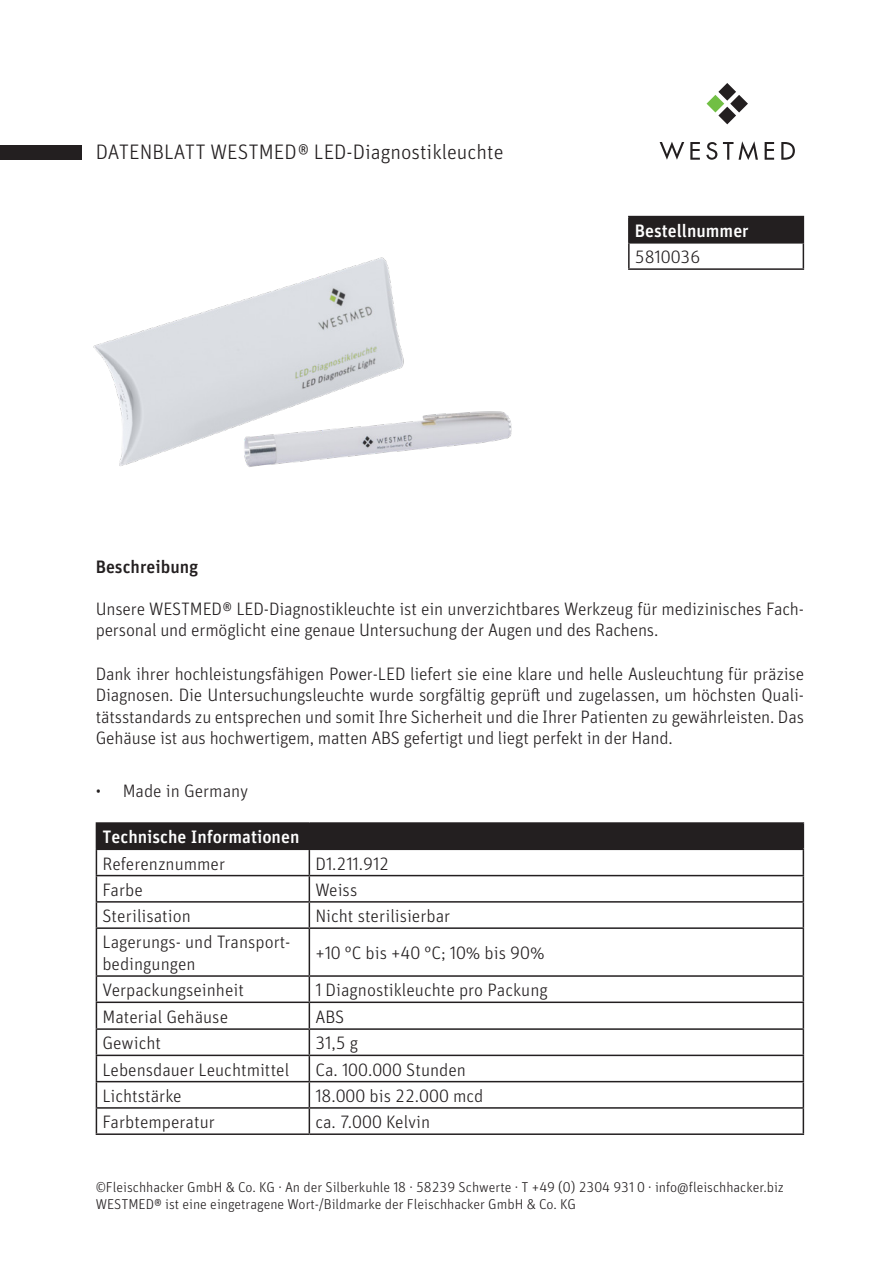
<style>
.page{position:relative;width:893px;height:1263px;background:#fff}
.page>*{position:absolute;margin:0;border:0;box-sizing:border-box;transform-origin:0 0}
.t1{font:300 21px "Unit Pro";color:#231f20}
.t2{font:300 18px/21.6px "Unit Pro";color:#231f20}
.t3{font:500 18px "Unit Pro";color:#fff}
.t4{font:500 18px "Unit Pro";color:#231f20}
.t5{font:300 14.25px/17.1px "Unit Pro";color:#231f20}
</style>
<div class="page">
<svg style="left:660px;top:142px;width:24px;height:18px"></svg>
<svg style="left:690px;top:142px;width:10px;height:18px"></svg>
<svg style="left:706px;top:142px;width:11px;height:18px"></svg>
<svg style="left:723px;top:141px;width:35px;height:19px"></svg>
<svg style="left:765px;top:142px;width:9px;height:18px"></svg>
<svg style="left:781px;top:142px;width:14px;height:18px"></svg>
<svg style="left:707px;top:83px;width:41px;height:41px"></svg>
<div style="left:0;top:145px;width:81px;height:14px;background:#231f20"></div>
<img style="left:93px;top:257px;width:419px;height:210px">
<div style="left:96px;top:823px;width:707px;height:26px;background:#231f20"></div>
<hr style="left:96px;top:822px;width:213px;height:2px;background:#231f20">
<hr style="left:309px;top:822px;width:495px;height:2px;background:#231f20">
<hr style="left:96px;top:848px;width:213px;height:2px;background:#231f20">
<hr style="left:309px;top:848px;width:495px;height:2px;background:#231f20">
<hr style="left:96px;top:875px;width:213px;height:1px;background:#231f20">
<hr style="left:309px;top:875px;width:495px;height:1px;background:#231f20">
<hr style="left:96px;top:901px;width:213px;height:2px;background:#231f20">
<svg style="left:96px;top:850px;width:1px;height:77px"></svg>
<hr style="left:309px;top:901px;width:495px;height:2px;background:#231f20">
<svg style="left:309px;top:850px;width:1px;height:77px"></svg>
<svg style="left:803px;top:824px;width:1px;height:103px"></svg>
<hr style="left:96px;top:927px;width:213px;height:2px;background:#231f20">
<hr style="left:96px;top:929px;width:1px;height:46px;background:#231f20">
<hr style="left:309px;top:927px;width:495px;height:2px;background:#231f20">
<hr style="left:309px;top:929px;width:1px;height:46px;background:#231f20">
<hr style="left:803px;top:929px;width:1px;height:46px;background:#231f20">
<hr style="left:96px;top:975px;width:213px;height:2px;background:#231f20">
<hr style="left:309px;top:975px;width:495px;height:2px;background:#231f20">
<hr style="left:96px;top:1001px;width:213px;height:2px;background:#231f20">
<hr style="left:309px;top:1001px;width:495px;height:2px;background:#231f20">
<hr style="left:96px;top:1028px;width:213px;height:2px;background:#231f20">
<hr style="left:309px;top:1028px;width:495px;height:2px;background:#231f20">
<hr style="left:96px;top:1054px;width:213px;height:2px;background:#231f20">
<hr style="left:309px;top:1054px;width:495px;height:2px;background:#231f20">
<hr style="left:96px;top:1081px;width:213px;height:1px;background:#231f20">
<hr style="left:309px;top:1081px;width:495px;height:1px;background:#231f20">
<hr style="left:96px;top:1107px;width:213px;height:2px;background:#231f20">
<svg style="left:96px;top:977px;width:1px;height:156px"></svg>
<hr style="left:309px;top:1107px;width:495px;height:2px;background:#231f20">
<svg style="left:309px;top:977px;width:1px;height:156px"></svg>
<svg style="left:803px;top:977px;width:1px;height:156px"></svg>
<hr style="left:96px;top:1133px;width:213px;height:2px;background:#231f20">
<hr style="left:309px;top:1133px;width:495px;height:2px;background:#231f20">
<div style="left:629px;top:217px;width:174px;height:26px;background:#231f20"></div>
<hr style="left:628px;top:216px;width:176px;height:1px;background:#231f20">
<hr style="left:628px;top:217px;width:2px;height:25px;background:#231f20">
<hr style="left:628px;top:242px;width:176px;height:2px;background:#231f20">
<hr style="left:628px;top:244px;width:2px;height:24px;background:#231f20">
<svg style="left:803px;top:217px;width:1px;height:51px"></svg>
<hr style="left:628px;top:268px;width:176px;height:2px;background:#231f20">
<p class="t1" style="left:96px;top:139px;width:409px">DATENBLATT WESTMED® LED-Diagnostikleuchte</p>
<p class="t3" style="left:635px;top:218px;width:115px">Bestellnummer</p>
<p class="t2" style="left:635px;top:246px;width:67px">5810036</p>
<p class="t4" style="left:96px;top:554px;width:104px">Beschreibung</p>
<p class="t2" style="left:96px;top:597px;width:710px">Unsere WESTMED® LED-Diagnostikleuchte ist ein unverzichtbares Werkzeug für medizinisches Fach&shy;personal und ermöglicht eine genaue Untersuchung der Augen und des Rachens.</p>
<p class="t2" style="left:96px;top:662px;width:710px;text-align:justify">Dank ihrer hochleistungsfähigen Power-LED liefert sie eine klare und helle Ausleuchtung für präzise Diagnosen. Die Untersuchungsleuchte wurde sorgfältig geprüft und zugelassen, um höchsten Quali&shy;tätsstandards zu entsprechen und somit Ihre Sicherheit und die Ihrer Patienten zu gewährleisten. Das Gehäuse ist aus hochwertigem, matten ABS gefertigt und liegt perfekt in der Hand.</p>
<p class="t2" style="left:96px;top:780px;width:154px">• Made in Germany</p>
<p class="t3" style="left:102px;top:824px;width:199px">Technische Informationen</p>
<p class="t2" style="left:102px;top:852px;width:124px">Referenznummer</p>
<p class="t2" style="left:315px;top:852px;width:75px">D1.211.912</p>
<p class="t2" style="left:102px;top:878px;width:42px">Farbe</p>
<p class="t2" style="left:315px;top:878px;width:44px">Weiss</p>
<p class="t2" style="left:102px;top:905px;width:90px">Sterilisation</p>
<p class="t2" style="left:315px;top:905px;width:136px">Nicht sterilisierbar</p>
<p class="t2" style="left:102px;top:931px;width:190px">Lagerungs- und Transport&shy;bedingungen</p>
<p class="t2" style="left:315px;top:942px;width:231px">+10 °C bis +40 °C; 10% bis 90%</p>
<p class="t2" style="left:102px;top:979px;width:143px">Verpackungseinheit</p>
<p class="t2" style="left:315px;top:979px;width:234px">1 Diagnostikleuchte pro Packung</p>
<p class="t2" style="left:102px;top:1005px;width:127px">Material Gehäuse</p>
<p class="t2" style="left:315px;top:1005px;width:31px">ABS</p>
<p class="t2" style="left:102px;top:1032px;width:60px">Gewicht</p>
<p class="t2" style="left:315px;top:1032px;width:44px">31,5 g</p>
<p class="t2" style="left:102px;top:1058px;width:188px">Lebensdauer Leuchtmittel</p>
<p class="t2" style="left:315px;top:1058px;width:152px">Ca. 100.000 Stunden</p>
<p class="t2" style="left:102px;top:1084px;width:81px">Lichtstärke</p>
<p class="t2" style="left:315px;top:1084px;width:170px">18.000 bis 22.000 mcd</p>
<p class="t2" style="left:102px;top:1111px;width:114px">Farbtemperatur</p>
<p class="t2" style="left:315px;top:1111px;width:116px">ca. 7.000 Kelvin</p>
<p class="t5" style="left:96px;top:1178px;width:690px">©Fleischhacker GmbH &amp; Co. KG · An der Silberkuhle 18 · 58239 Schwerte · T +49 (0) 2304 931 0 · info@fleischhacker.biz<br>WESTMED® ist eine eingetragene Wort-/Bildmarke der Fleischhacker GmbH &amp; Co. KG</p>
</div>
